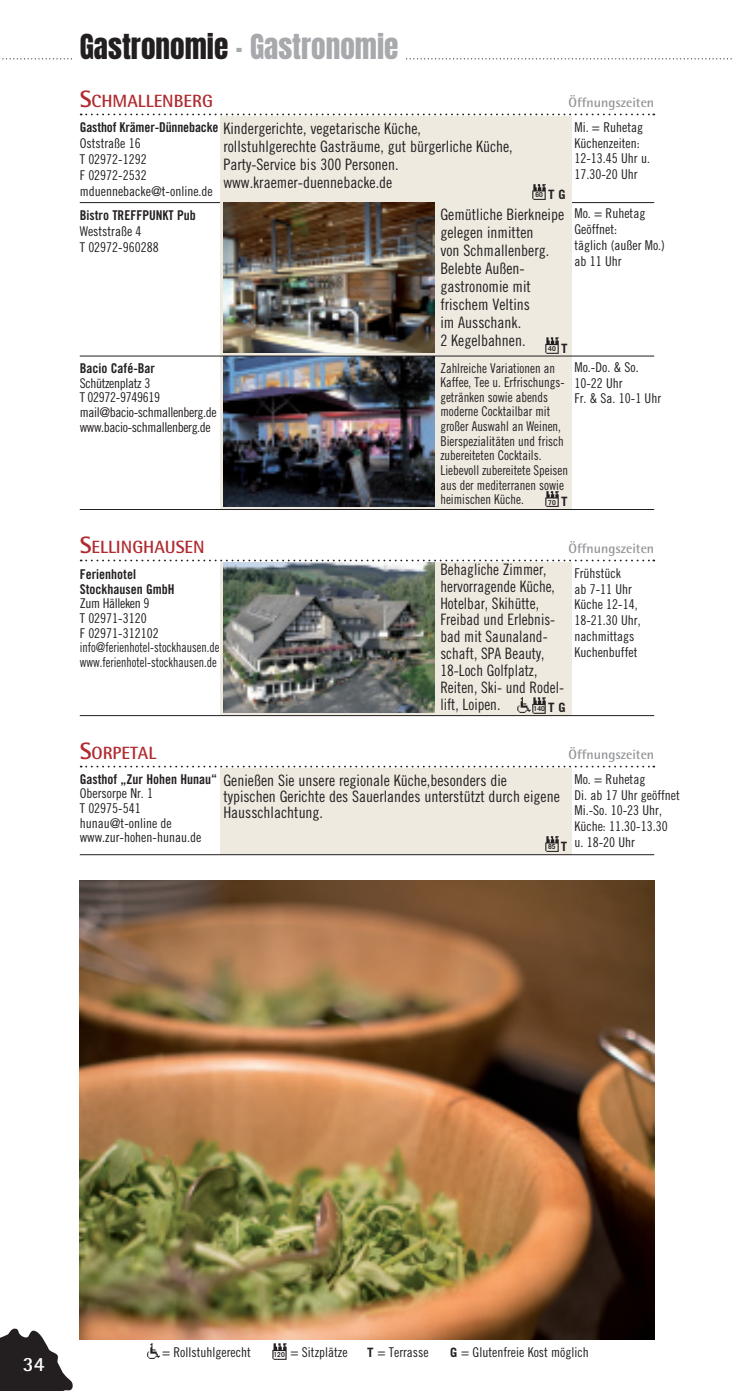
<style>
.page{position:relative;width:734px;height:1391px;background:#fff}
.page>*{position:absolute;margin:0;border:0;box-sizing:border-box;transform-origin:0 0}
.t1{font:29.25px "Anton";color:#a8a9ad}
.t2{font:700 20.25px "Rotis Semi Sans";color:#fff}
.t3{font:700 17.78px "Rotis Semi Sans";color:#b02a2f}
.t4{font:15.75px/18px "Trade Gothic Cond Eighteen";color:#231f20}
.t5{font:15.75px/16.9px "Trade Gothic Cond Eighteen";color:#231f20;scale:.96 1}
.t6{font:13.5px/15.8px "Trade Gothic Cond Eighteen";color:#231f20}
.t7{font:13.5px/14.6px "Trade Gothic Cond Eighteen";color:#231f20;scale:.94 1}
.t8{font:13.5px/14.6px "Trade Gothic Bold Cond Twenty";color:#231f20}
.t9{font:13.5px/14.6px "Trade Gothic Cond Eighteen";letter-spacing:-.025em;color:#231f20}
.t10{font:700 13.5px "Rotis Semi Sans";color:#939598}
.t11{font:700 6.75px "Trade Gothic";color:#231f20}
.s1{color:#231f20}
.s2{font-size:23.62px}
.s3{font-size:12.83px}
.s4{font-family:"Trade Gothic";font-weight:700;font-size:6.75px}
.s5{font-family:"Trade Gothic";font-weight:700;font-size:12.83px}
</style>
<div class="page">
<div style="left:220px;top:116px;width:351px;height:86px;background:#efeae0"></div>
<hr style="left:80px;top:202px;width:574px;height:1px;background:#231f20">
<img style="left:532px;top:184px;width:14px;height:16px">
<div style="left:220px;top:356px;width:351px;height:153px;background:#efeae0"></div>
<img style="left:223px;top:357px;width:211px;height:149px">
<hr style="left:80px;top:509px;width:574px;height:1px;background:#231f20">
<img style="left:545px;top:491px;width:14px;height:16px">
<div style="left:220px;top:203px;width:351px;height:153px;background:#efeae0"></div>
<img style="left:223px;top:203px;width:211px;height:150px">
<hr style="left:80px;top:356px;width:574px;height:1px;background:#231f20">
<img style="left:545px;top:337px;width:14px;height:17px">
<div style="left:220px;top:562px;width:351px;height:153px;background:#efeae0"></div>
<img style="left:223px;top:562px;width:211px;height:150px">
<hr style="left:80px;top:715px;width:574px;height:1px;background:#231f20">
<svg style="left:81px;top:559px;width:573px;height:2px"></svg>
<img style="left:517px;top:697px;width:29px;height:17px">
<div style="left:220px;top:768px;width:351px;height:86px;background:#efeae0"></div>
<hr style="left:80px;top:854px;width:574px;height:1px;background:#231f20">
<img style="left:545px;top:836px;width:14px;height:16px">
<svg style="left:81px;top:765px;width:573px;height:2px"></svg>
<svg style="left:81px;top:114px;width:573px;height:1px"></svg>
<img style="left:272px;top:1343px;width:15px;height:17px">
<img style="left:147px;top:1343px;width:13px;height:16px">
<img style="left:80px;top:880px;width:574px;height:459px">
<svg style="left:0;top:1328px;width:73px;height:62px"></svg>
<svg style="left:2px;top:58px;width:730px;height:1px"></svg>
<div style="left:73px;top:26px;width:332px;height:40px;background:#fff"></div>
<h1 class="t1" style="left:80px;top:32px;width:320px"><span class="s1">GASTRONOMIE</span> . GASTRONOMIE</h1>
<h3 class="t3" style="left:80px;top:90px;width:135px"><span class="s2">S</span>CHMALLENBERG</h3>
<p class="t10" style="left:568px;top:94px;width:87px">Öffnungszeiten</p>
<p class="t8" style="left:80px;top:119px;width:140px">Gasthof Krämer-Dünnebacke</p>
<p class="t6" style="left:80px;top:135px;width:135px">Oststraße 16<br>T 02972-1292<br>F 02972-2532 mduennebacke@t-online.de</p>
<p class="t4" style="left:223px;top:119px;width:291px">Kindergerichte, vegetarische Küche, rollstuhlgerechte Gasträume, gut bürgerliche Küche, Party-Service bis 300 Personen. www.kraemer-duennebacke.de</p>
<p class="t6" style="left:574px;top:119px;width:77px">Mi. = Ruhetag<br>Küchenzeiten:<br>12-13.45 Uhr u.<br>17.30-20 Uhr</p>
<p class="t11" style="left:535px;top:191px;width:32px">60 <span class="s3">T G</span></p>
<p class="t8" style="left:80px;top:208px;width:118px">Bistro TREFFPUNKT Pub</p>
<p class="t6" style="left:80px;top:223px;width:80px">Weststraße 4<br>T 02972-960288</p>
<p class="t8" style="left:80px;top:361px;width:77px">Bacio Café-Bar</p>
<p class="t9" style="left:80px;top:375px;width:138px">Schützenplatz 3<br>T 02972-9749619 mail@bacio-schmallenberg.de www.bacio-schmallenberg.de</p>
<p class="t4" style="left:440px;top:205px;width:125px">Gemütliche Bierkneipe gelegen inmitten<br>von Schmallenberg.<br>Belebte Außen&shy;gastronomie mit frischem Veltins<br>im Ausschank.<br>2 Kegelbahnen.</p>
<p class="t6" style="left:574px;top:205px;width:92px">Mo. = Ruhetag<br>Geöffnet:<br>täglich (außer Mo.) ab 11 Uhr</p>
<p class="t11" style="left:548px;top:344px;width:21px">40 <span class="s3">T</span></p>
<p class="t6" style="left:574px;top:359px;width:88px">Mo.-Do. &amp; So.<br>10-22 Uhr<br>Fr. &amp; Sa. 10-1 Uhr</p>
<p class="t7" style="left:440px;top:360px;width:137px">Zahlreiche Variationen an<br>Kaffee, Tee u. Erfrischungs&shy;getränken sowie abends moderne Cocktailbar mit großer Auswahl an Weinen,<br>Bierspezialitäten und frisch zubereiteten Cocktails.<br>Liebevoll zubereitete Speisen aus der mediterranen sowie heimischen Küche.</p>
<p class="t11" style="left:548px;top:498px;width:21px">70 <span class="s3">T</span></p>
<h3 class="t3" style="left:80px;top:536px;width:126px"><span class="s2">S</span>ELLINGHAUSEN</h3>
<p class="t10" style="left:568px;top:540px;width:87px">Öffnungszeiten</p>
<p class="t8" style="left:80px;top:567px;width:96px">Ferienhotel<br>Stockhausen GmbH</p>
<p class="t6" style="left:80px;top:596px;width:141px;line-height:14.6px">Zum Hälleken 9<br>T 02971-3120<br>F 02971-312102 info@ferienhotel-stockhausen.de www.ferienhotel-stockhausen.de</p>
<p class="t5" style="left:440px;top:560px;width:129px">Behagliche Zimmer, hervorragende Küche,<br>Hotelbar, Skihütte,<br>Freibad und Erlebnis&shy;bad mit Saunaland&shy;schaft, SPA Beauty,<br>18-Loch Golfplatz,<br>Reiten, Ski- und Rodel&shy;lift, Loipen.</p>
<p class="t11" style="left:533px;top:704px;width:34px">140 <span class="s3">T G</span></p>
<p class="t6" style="left:574px;top:565px;width:68px">Frühstück<br>ab 7-11 Uhr<br>Küche 12-14,<br>18-21.30 Uhr, nachmittags<br>Kuchenbuffet</p>
<h3 class="t3" style="left:80px;top:742px;width:78px"><span class="s2">S</span>ORPETAL</h3>
<p class="t10" style="left:568px;top:746px;width:87px">Öffnungszeiten</p>
<p class="t8" style="left:80px;top:771px;width:139px">Gasthof „Zur Hohen Hunau“</p>
<p class="t6" style="left:80px;top:786px;width:123px;line-height:14.6px">Obersorpe Nr. 1<br>T 02975-541 hunau@t-online de www.zur-hohen-hunau.de</p>
<p class="t4" style="left:223px;top:771px;width:338px;line-height:16.2px">Genießen Sie unsere regionale Küche,besonders die typischen Gerichte des Sauerlandes unterstützt durch eigene<br>Hausschlachtung.</p>
<p class="t6" style="left:574px;top:771px;width:107px">Mo. = Ruhetag<br>Di. ab 17 Uhr geöffnet<br>Mi.-So. 10-23 Uhr,<br>Küche: 11.30-13.30 u. 18-20 Uhr</p>
<p class="t11" style="left:548px;top:843px;width:21px">85 <span class="s3">T</span></p>
<h2 class="t2" style="left:23px;top:1351px;width:23px">34</h2>
<p class="t6" style="left:162px;top:1344px;width:90px">= Rollstuhlgerecht</p>
<p class="t6" style="left:273px;top:1344px;width:76px"><span class="s4">120</span> = Sitzplätze</p>
<p class="t6" style="left:367px;top:1344px;width:63px"><span class="s5">T</span> = Terrasse</p>
<p class="t6" style="left:450px;top:1344px;width:140px"><span class="s5">G</span> = Glutenfreie Kost möglich</p>
</div>
